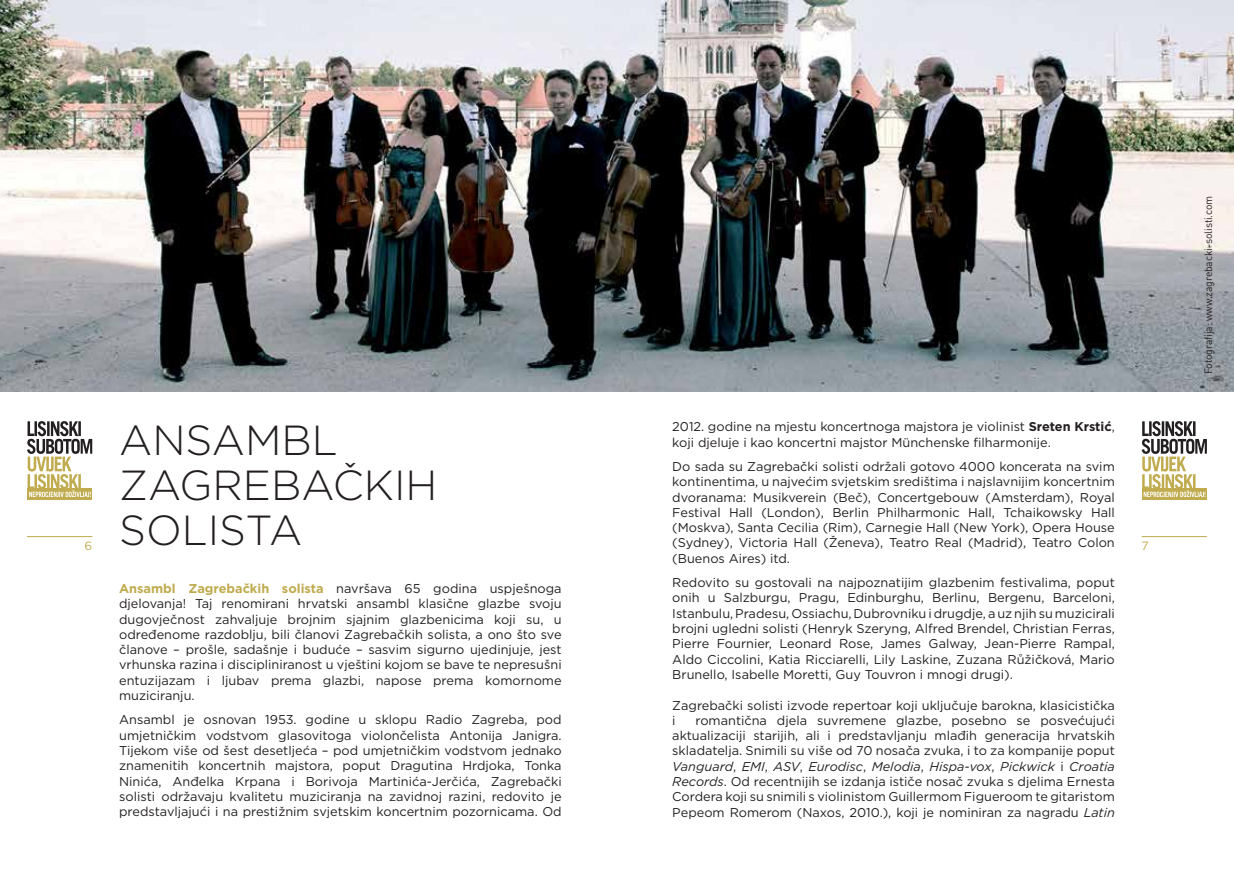
<style>
.page{position:relative;width:1234px;height:872px;background:#fff}
.page>*{position:absolute;margin:0;border:0;box-sizing:border-box;transform-origin:0 0}
.t1{font:300 42px/45px "Gotham";color:#231f20}
.t2{font:12.75px/15.3px "Gotham";color:#231f20;text-align:justify}
.t3{font:12px "Gotham";color:#c0ab4e}
.t4{font:10.5px "DIN";letter-spacing:-.01em;color:#231f20}
.s1{font-weight:700}
.s2{font-weight:700;color:#c0ab4e}
.s3{font-style:italic}
</style>
<div class="page">
<img style="left:0;top:0;width:1233px;height:391px">
<div style="left:1141px;top:488px;width:65px;height:12px;background:#c0ab4e"></div>
<svg style="left:1141px;top:421px;width:65px;height:76px"></svg>
<hr style="left:1141px;top:536px;width:65px;height:1px;background:#c0ab4e">
<div style="left:27px;top:488px;width:65px;height:12px;background:#c0ab4e"></div>
<svg style="left:27px;top:421px;width:65px;height:76px"></svg>
<hr style="left:27px;top:536px;width:65px;height:1px;background:#c0ab4e">
<p class="t2" style="left:672px;top:419px;width:444px">2012. godine na mjestu koncertnoga majstora je violinist <span class="s1">Sreten Krstić</span>, koji djeluje i kao koncertni majstor Münchenske filharmonije.</p>
<p class="t2" style="left:672px;top:458px;width:444px">Do sada su Zagrebački solisti održali gotovo 4000 koncerata na svim kontinentima, u najvećim svjetskim središtima i najslavnijim koncertnim dvoranama: Musikverein (Beč), Concertgebouw (Amsterdam), Royal Festival Hall (London), Berlin Philharmonic Hall, Tchaikowsky Hall (Moskva), Santa Cecilia (Rim), Carnegie Hall (New York), Opera House (Sydney), Victoria Hall (Ženeva), Teatro Real (Madrid), Teatro Colon (Buenos Aires) itd.</p>
<p class="t2" style="left:672px;top:574px;width:444px">Redovito su gostovali na najpoznatijim glazbenim festivalima, poput onih u Salzburgu, Pragu, Edinburghu, Berlinu, Bergenu, Barceloni, Istanbulu, Pradesu, Ossiachu, Dubrovniku i drugdje, a uz njih su muzicirali brojni ugledni solisti (Henryk Szeryng, Alfred Brendel, Christian Ferras, Pierre Fournier, Leonard Rose, James Galway, Jean-Pierre Rampal, Aldo Ciccolini, Katia Ricciarelli, Lily Laskine, Zuzana Růžičková, Mario Brunello, Isabelle Moretti, Guy Touvron i mnogi drugi).</p>
<p class="t2" style="left:672px;top:697px;width:444px">Zagrebački solisti izvode repertoar koji uključuje barokna, klasicistička i</p>
<h1 class="t1" style="left:119px;top:416px;width:320px">ANSAMBL<br>ZAGREBAČKIH<br>SOLISTA</h1>
<p class="t3" style="left:85px;top:538px;width:9px">6</p>
<p class="t3" style="left:1141px;top:538px;width:9px">7</p>
<p class="t2" style="left:119px;top:580px;width:444px"><span class="s2">Ansambl Zagrebačkih solista</span> navršava 65 godina uspješnoga djelovanja! Taj renomirani hrvatski ansambl klasične glazbe svoju dugovječnost zahvaljuje brojnim sjajnim glazbenicima koji su, u određenome razdoblju, bili članovi Zagrebačkih solista, a ono što sve članove – prošle, sadašnje i buduće – sasvim sigurno ujedinjuje, jest vrhunska razina i discipliniranost u vještini kojom se bave te nepresušni entuzijazam i ljubav prema glazbi, napose prema komornome muziciranju.</p>
<p class="t2" style="left:119px;top:712px;width:444px">Ansambl je osnovan 1953. godine u sklopu Radio Zagreba, pod umjetničkim vodstvom glasovitoga violončelista Antonija Janigra.<br>Tijekom više od šest desetljeća – pod umjetničkim vodstvom jednako znamenitih koncertnih majstora, poput Dragutina Hrdjoka, Tonka Ninića, Anđelka Krpana i Borivoja Martinića-Jerčića, Zagrebački solisti održavaju kvalitetu muziciranja na zavidnoj razini, redovito je predstavljajući i na prestižnim svjetskim koncertnim pozornicama. Od</p>
<p class="t2" style="left:672px;top:712px;width:444px;text-indent:23px">romantična djela suvremene glazbe, posebno se posvećujući aktualizaciji starijih, ali i predstavljanju mlađih generacija hrvatskih skladatelja. Snimili su više od 70 nosača zvuka, i to za kompanije poput <span class="s3">Vanguard</span>, <span class="s3">EMI</span>, <span class="s3">ASV</span>, <span class="s3">Eurodisc</span>, <span class="s3">Melodia</span>, <span class="s3">Hispa-vox</span>, <span class="s3">Pickwick</span> i <span class="s3">Croatia Records</span>. Od recentnijih se izdanja ističe nosač zvuka s djelima Ernesta Cordera koji su snimili s violinistom Guillermom Figueroom te gitaristom Pepeom Romerom (Naxos, 2010.), koji je nominiran za nagradu <span class="s3">Latin</span></p>
<p class="t4" style="left:1201px;top:374px;width:180px;rotate:-90deg">Fotografija: www.zagrebacki-solisti.com</p>
</div>
